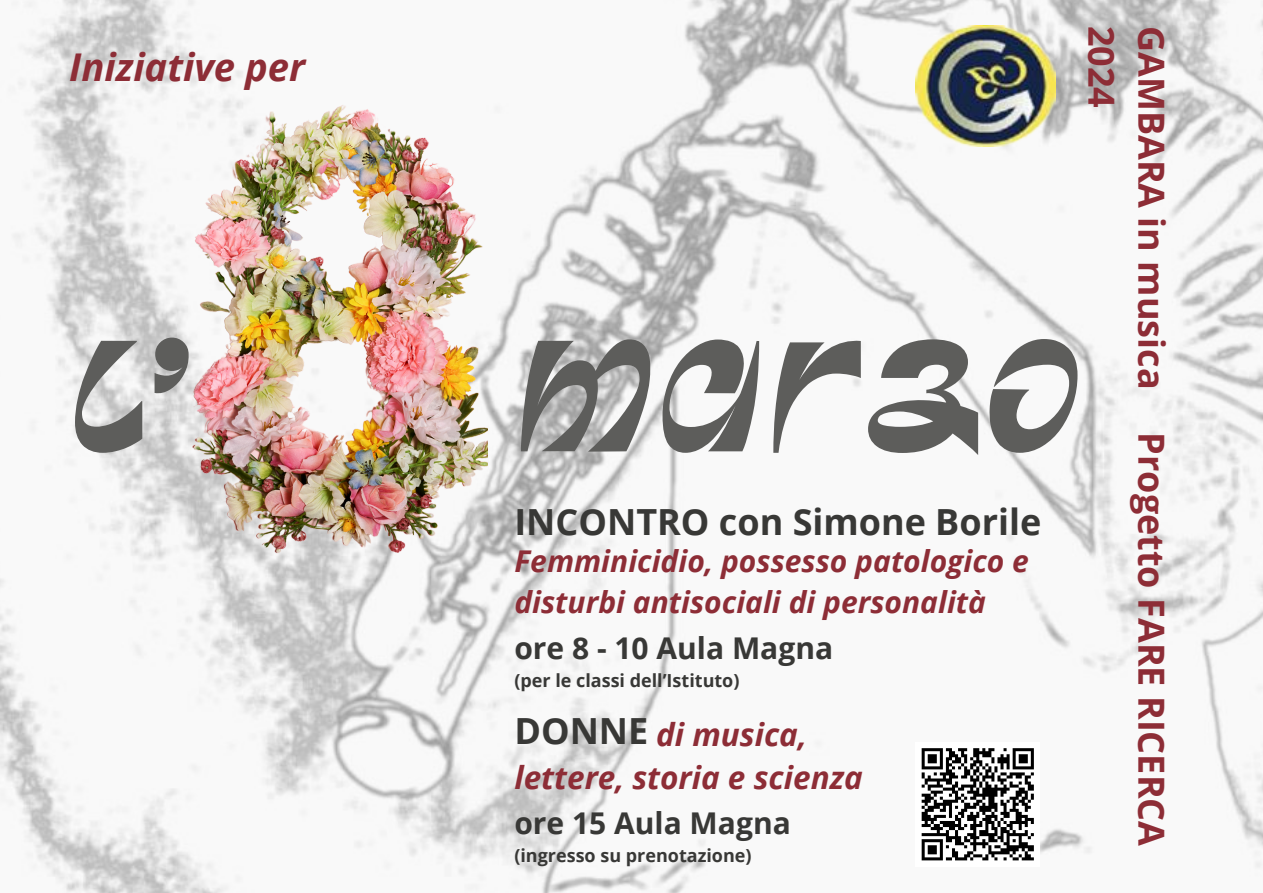
<style>
.page{position:relative;width:1263px;height:893px;background:#fff}
.page>*{position:absolute;margin:0;border:0;box-sizing:border-box;transform-origin:0 0}
.t1{font:161.32px "Sunshine";color:#5d5d5b}
.t2{font:italic 700 38.25px "Open Sans";color:#8d2d36}
.t3{font:700 36px "Open Sans";color:#8d2d36}
.t4{font:700 36px "Open Sans";color:#383836}
.t5{font:italic 700 31.5px "Open Sans";color:#8d2d36}
.t6{font:italic 700 30px/41.6px "Open Sans";color:#8d2d36}
.t7{font:700 30px "Open Sans";color:#383836}
.t8{font:700 18px "Open Sans";color:#383836}
</style>
<div class="page">
<img style="left:0;top:0;width:1263px;height:893px">
<img style="left:915px;top:26px;width:141px;height:120px">
<div style="left:915px;top:742px;width:125px;height:124px;background:#fff"></div>
<svg style="left:921px;top:748px;width:113px;height:113px"></svg>
<img style="left:192px;top:99px;width:295px;height:456px">
<h2 class="t2" style="left:69px;top:40px;width:238px">Iniziative per</h2>
<h1 class="t1" style="left:69px;top:301px;width:114px">L’</h1>
<h1 class="t1" style="left:514px;top:301px;width:571px">MARZO</h1>
<h3 class="t4" style="left:514px;top:496px;width:528px">INCONTRO con Simone Borile</h3>
<h3 class="t6" style="left:514px;top:539px;width:516px">Femminicidio, possesso patologico e disturbi antisociali di personalità</h3>
<p class="t7" style="left:514px;top:627px;width:320px">ore 8 - 10 Aula Magna</p>
<p class="t8" style="left:514px;top:668px;width:227px">(per le classi dell’Istituto)</p>
<h2 class="t4" style="left:514px;top:705px;width:135px">DONNE</h2>
<h2 class="t5" style="left:514px;top:755px;width:350px">lettere, storia e scienza</h2>
<p class="t5" style="left:656px;top:712px;width:152px">di musica,</p>
<h2 class="t7" style="left:514px;top:802px;width:278px">ore 15 Aula Magna</h2>
<p class="t8" style="left:514px;top:843px;width:239px">(ingresso su prenotazione)</p>
<h2 class="t3" style="left:1127px;top:26px;width:84px;rotate:90deg">2024</h2>
<h2 class="t3" style="left:1177px;top:26px;width:365px;rotate:90deg">GAMBARA in musica</h2>
<h3 class="t3" style="left:1177px;top:432px;width:415px;rotate:90deg">Progetto FARE RICERCA</h3>
</div>
